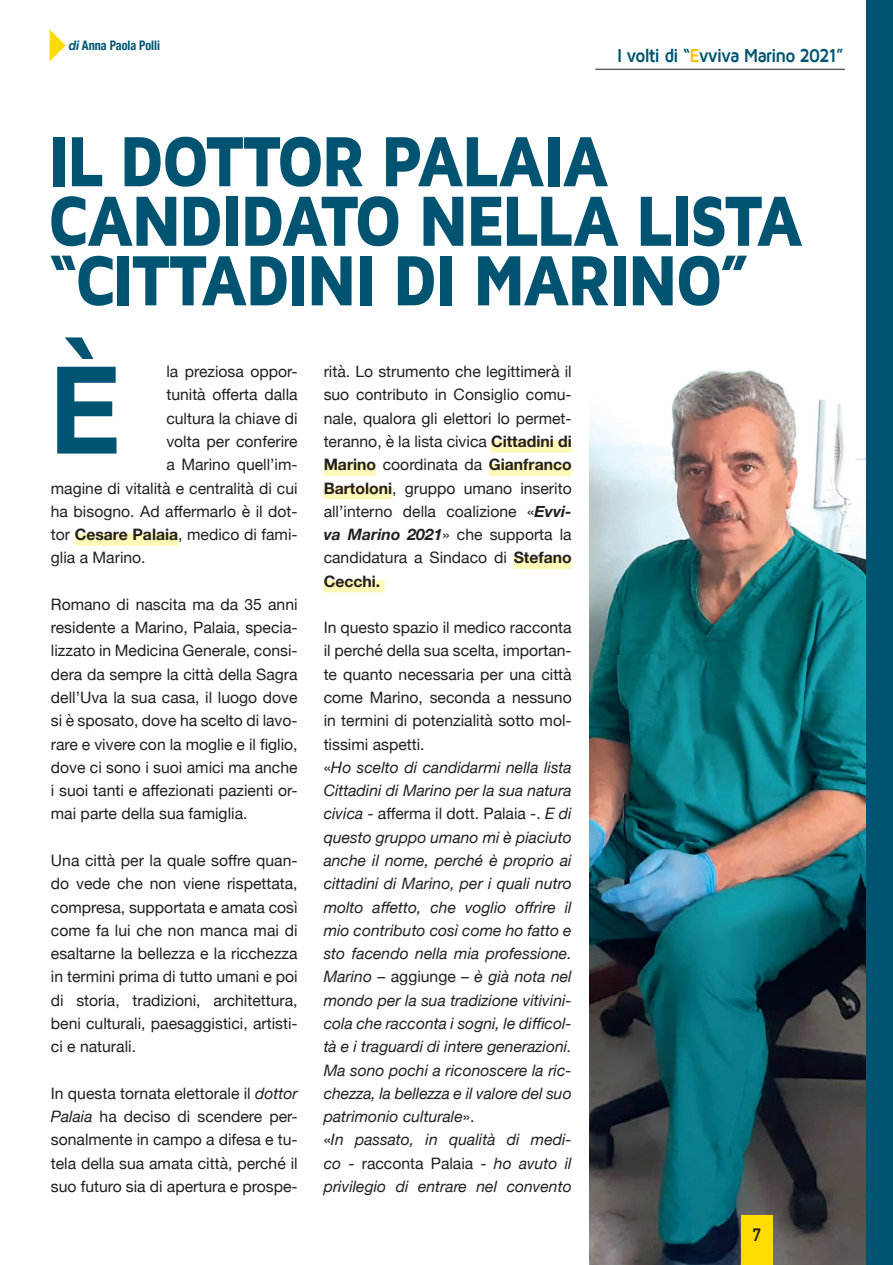
<style>
.page{position:relative;width:893px;height:1265px;background:#fff}
.page>*{position:absolute;margin:0;border:0;box-sizing:border-box;transform-origin:0 0}
.t1{font:700 121.62px "Helvetica Neue";color:#005471;scale:.9 1}
.t2{font:900 73.5px/59.5px "Maven Pro";letter-spacing:-.05em;color:#005471;scale:.88 1}
.t3{font:700 19.25px "Maven Pro";letter-spacing:-.065em;color:#005471;scale:.92 1}
.t4{font:700 17.5px "DIN Alternate";color:#231f20}
.t5{font:15.75px/23.3px "Helvetica Neue";color:#231f20;text-align:justify}
.t6{font:italic 15.75px/23.3px "Helvetica Neue";color:#231f20}
.t7{font:700 condensed 13.12px "Helvetica Neue";color:#005471;scale:.93 1}
.s1{font-style:italic;font-stretch:normal}
.s2{color:#fec210}
.s3{font-weight:700}
.s4{font-style:italic}
.s5{font-weight:700;font-style:italic}
.s6{font-style:normal}
</style>
<div class="page">
<img style="left:589px;top:362px;width:278px;height:903px">
<div style="left:741px;top:1215px;width:31px;height:50px;background:#ffdc01"></div>
<svg style="left:50px;top:29px;width:16px;height:32px"></svg>
<hr style="left:595px;top:69px;width:250px;height:1px;background:#231f20">
<div style="left:867px;top:0;width:26px;height:1265px;background:#005471"></div>
<div style="left:491px;top:440px;width:81px;height:13px;background:#fff9b8"></div>
<div style="left:324px;top:464px;width:52px;height:12px;background:#fff9b8"></div>
<div style="left:489px;top:464px;width:83px;height:12px;background:#fff9b8"></div>
<div style="left:324px;top:487px;width:68px;height:12px;background:#fff9b8"></div>
<div style="left:514px;top:557px;width:58px;height:12px;background:#fff9b8"></div>
<div style="left:324px;top:580px;width:61px;height:12px;background:#fff9b8"></div>
<div style="left:75px;top:533px;width:103px;height:13px;background:#fff9b8"></div>
<p class="t7" style="left:69px;top:34px;width:100px"><span class="s1">di</span> Anna Paola Polli</p>
<p class="t3" style="left:617px;top:45px;width:248px">I volti di “<span class="s2">E</span>vviva Marino 2021”</p>
<h2 class="t2" style="left:47px;top:132px;width:861px">IL DOTTOR PALAIA<br>CANDIDATO NELLA LISTA “CITTADINI DI MARINO”</h2>
<h1 class="t1" style="left:50px;top:315px;width:80px">È</h1>
<p class="t5" style="left:166px;top:361px;width:133px">la preziosa oppor-</p>
<p class="t5" style="left:166px;top:384px;width:133px">tunità offerta dalla</p>
<p class="t5" style="left:166px;top:407px;width:133px">cultura la chiave di</p>
<p class="t5" style="left:166px;top:431px;width:133px">volta per conferire</p>
<p class="t5" style="left:166px;top:454px;width:133px">a Marino quell’im-</p>
<p class="t5" style="left:51px;top:477px;width:248px">magine di vitalità e centralità di cui</p>
<p class="t5" style="left:51px;top:500px;width:248px">ha bisogno. Ad affermarlo è il dot-</p>
<p class="t5" style="left:51px;top:524px;width:248px">tor <span class="s3">Cesare Palaia</span>, medico di fami-</p>
<p class="t5" style="left:51px;top:547px;width:96px">glia a Marino.</p>
<p class="t5" style="left:51px;top:594px;width:248px">Romano di nascita ma da 35 anni residente a Marino, Palaia, specia&shy;lizzato in Medicina Generale, consi&shy;dera da sempre la città della Sagra dell’Uva la sua casa, il luogo dove si è sposato, dove ha scelto di lavo&shy;rare e vivere con la moglie e il figlio, dove ci sono i suoi amici ma anche i suoi tanti e affezionati pazienti or&shy;mai parte della sua famiglia.</p>
<p class="t5" style="left:51px;top:850px;width:248px">Una città per la quale soffre quan&shy;do vede che non viene rispettata, compresa, supportata e amata così come fa lui che non manca mai di esaltarne la bellezza e la ricchezza in termini prima di tutto umani e poi di storia, tradizioni, architettura, beni culturali, paesaggistici, artisti&shy;ci e naturali.</p>
<p class="t5" style="left:51px;top:1082px;width:248px">In questa tornata elettorale il <span class="s4">dottor Palaia</span> ha deciso di scendere per&shy;sonalmente in campo a difesa e tu&shy;tela della sua amata città, perché il suo futuro sia di apertura e prospe-</p>
<p class="t5" style="left:324px;top:361px;width:250px">rità. Lo strumento che legittimerà il suo contributo in Consiglio comu&shy;nale, qualora gli elettori lo permet&shy;teranno, è la lista civica <span class="s3">Cittadini di Marino</span> coordinata da <span class="s3">Gianfranco Bartoloni</span>, gruppo umano inserito all’interno della coalizione «<span class="s5">Evvi&shy;va Marino 2021</span>» che supporta la candidatura a Sindaco di <span class="s3">Stefano Cecchi.</span></p>
<p class="t6" style="left:324px;top:617px;width:250px"><span class="s6">In questo spazio il medico racconta il perché della sua scelta, importan&shy;te quanto necessaria per una città come Marino, seconda a nessuno in termini di potenzialità sotto mol&shy;tissimi aspetti.<br>«</span>Ho scelto di candidarmi nella lista Cittadini di Marino per la sua natura civica <span class="s6">- afferma il dott. Palaia -.</span> E di questo gruppo umano mi è piaciuto anche il nome, perché è proprio ai cittadini di Marino, per i quali nutro molto affetto, che voglio offrire il mio contributo così come ho fatto e sto facendo nella mia professione.<br>Marino <span class="s6">– aggiunge –</span> è già nota nel mondo per la sua tradizione vitivini&shy;cola che racconta i sogni, le difficol&shy;tà e i traguardi di intere generazioni.<br>Ma sono pochi a riconoscere la ric&shy;chezza, la bellezza e il valore del suo patrimonio culturale<span class="s6">».<br>«</span>In passato, in qualità di medi&shy;co <span class="s6">- racconta Palaia -</span> ho avuto il privilegio di entrare nel convento</p>
<p class="t4" style="left:752px;top:1222px;width:10px">7</p>
</div>
